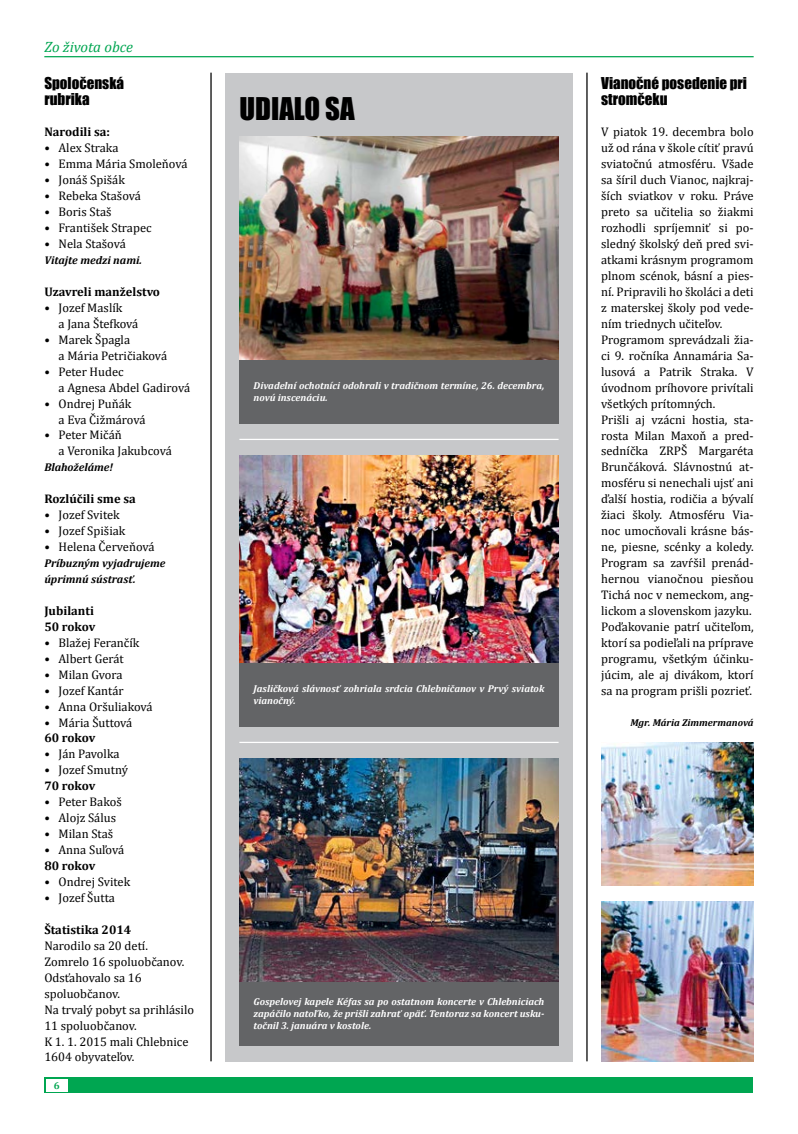
<style>
.page{position:relative;width:798px;height:1134px;background:#fff}
.page>*{position:absolute;margin:0;border:0;box-sizing:border-box;transform-origin:0 0}
.t1{font:28.75px "Impact";color:#000}
.t2{font:15px/16px "Impact";color:#000}
.t3{font:italic 15px "Cambria";color:#00a651}
.t4{font:12.5px/16px "Cambria";color:#000}
.t5{font:700 12.5px/16px "Cambria";color:#000}
.t6{font:italic 700 11.25px/16px "Cambria";color:#000}
.t7{font:italic 700 10px/12px "Cambria";color:#fff}
.t8{font:italic 700 10px "Cambria";color:#000}
.t9{font:700 10px "Cambria";color:#00a651}
</style>
<div class="page">
<hr style="left:44px;top:56px;width:709px;height:1px;background:#00a651">
<div style="left:225px;top:73px;width:347px;height:988px;background:#c7c8ca"></div>
<img style="left:239px;top:136px;width:319px;height:224px">
<img style="left:239px;top:455px;width:319px;height:208px">
<img style="left:239px;top:758px;width:319px;height:223px">
<img style="left:601px;top:742px;width:152px;height:144px">
<img style="left:601px;top:902px;width:152px;height:159px">
<hr style="left:239px;top:742px;width:319px;height:1px;background:#fff">
<div style="left:44px;top:1077px;width:708px;height:16px;background:#00a651"></div>
<div style="left:46px;top:1079px;width:21px;height:12px;background:#fff"></div>
<div style="left:239px;top:360px;width:319px;height:63px;background:#636466"></div>
<div style="left:239px;top:663px;width:319px;height:63px;background:#636466"></div>
<div style="left:239px;top:981px;width:319px;height:64px;background:#636466"></div>
<hr style="left:210px;top:73px;width:1px;height:988px;background:#000">
<hr style="left:586px;top:73px;width:1px;height:988px;background:#000">
<hr style="left:239px;top:439px;width:319px;height:1px;background:#fff">
<p class="t3" style="left:44px;top:37px;width:90px">Zo života obce</p>
<p class="t2" style="left:44px;top:74px;width:81px">Spoločenská rubrika</p>
<p class="t5" style="left:44px;top:124px;width:67px">Narodili sa:</p>
<p class="t4" style="left:44px;top:140px;width:76px">• Alex Straka</p>
<p class="t4" style="left:44px;top:156px;width:145px">• Emma Mária Smoleňová</p>
<p class="t4" style="left:44px;top:172px;width:82px">• Jonáš Spišák</p>
<p class="t4" style="left:44px;top:188px;width:98px">• Rebeka Stašová</p>
<p class="t4" style="left:44px;top:204px;width:69px">• Boris Staš</p>
<p class="t4" style="left:44px;top:220px;width:109px">• František Strapec</p>
<p class="t4" style="left:44px;top:236px;width:83px">• Nela Stašová</p>
<p class="t6" style="left:44px;top:252px;width:99px">Vitajte medzi nami.</p>
<p class="t5" style="left:44px;top:283px;width:117px">Uzavreli manželstvo</p>
<p class="t4" style="left:58px;top:300px;width:81px;text-indent:-14px">• Jozef Maslík<br>a Jana Štefková</p>
<p class="t4" style="left:58px;top:331px;width:110px;text-indent:-14px">• Marek Špagla<br>a Mária Petričiaková</p>
<p class="t4" style="left:58px;top:363px;width:133px;text-indent:-14px">• Peter Hudec<br>a Agnesa Abdel Gadirová</p>
<p class="t4" style="left:58px;top:395px;width:88px;text-indent:-14px">• Ondrej Puňák<br>a Eva Čižmárová</p>
<p class="t4" style="left:58px;top:427px;width:115px;text-indent:-14px">• Peter Mičáň<br>a Veronika Jakubcová</p>
<p class="t6" style="left:44px;top:459px;width:70px">Blahoželáme!</p>
<p class="t5" style="left:44px;top:490px;width:93px">Rozlúčili sme sa</p>
<p class="t4" style="left:44px;top:507px;width:77px">• Jozef Svitek</p>
<p class="t4" style="left:44px;top:523px;width:83px">• Jozef Spišiak</p>
<p class="t4" style="left:44px;top:539px;width:112px">• Helena Červeňová</p>
<p class="t6" style="left:44px;top:555px;width:123px">Príbuzným vyjadrujeme úprimnú sústrasť.</p>
<p class="t5" style="left:44px;top:602px;width:52px">Jubilanti<br>50 rokov</p>
<p class="t4" style="left:44px;top:634px;width:97px">• Blažej Ferančík</p>
<p class="t4" style="left:44px;top:650px;width:81px">• Albert Gerát</p>
<p class="t4" style="left:44px;top:666px;width:80px">• Milan Gvora</p>
<p class="t4" style="left:44px;top:682px;width:81px">• Jozef Kantár</p>
<p class="t4" style="left:44px;top:698px;width:110px">• Anna Oršuliaková</p>
<p class="t4" style="left:44px;top:714px;width:90px">• Mária Šuttová</p>
<p class="t5" style="left:44px;top:730px;width:52px">60 rokov</p>
<p class="t4" style="left:44px;top:746px;width:77px">• Ján Pavolka</p>
<p class="t4" style="left:44px;top:762px;width:85px">• Jozef Smutný</p>
<p class="t5" style="left:44px;top:778px;width:52px">70 rokov</p>
<p class="t4" style="left:44px;top:794px;width:79px">• Peter Bakoš</p>
<p class="t4" style="left:44px;top:810px;width:73px">• Alojz Sálus</p>
<p class="t4" style="left:44px;top:826px;width:70px">• Milan Staš</p>
<p class="t4" style="left:44px;top:842px;width:81px">• Anna Suľová</p>
<p class="t5" style="left:44px;top:857px;width:52px">80 rokov</p>
<p class="t4" style="left:44px;top:874px;width:87px">• Ondrej Svitek</p>
<p class="t4" style="left:44px;top:890px;width:72px">• Jozef Šutta</p>
<p class="t5" style="left:44px;top:921px;width:88px">Štatistika 2014</p>
<p class="t4" style="left:44px;top:937px;width:151px">Narodilo sa 20 detí.<br>Zomrelo 16 spoluobčanov.<br>Odsťahovalo sa 16 spoluobčanov.<br>Na trvalý pobyt sa prihlásilo<br>11 spoluobčanov.<br>K 1. 1. 2015 mali Chlebnice<br>1604 obyvateľov.</p>
<p class="t9" style="left:54px;top:1079px;width:7px">6</p>
<h1 class="t1" style="left:239px;top:87px;width:117px">UDIALO SA</h1>
<p class="t7" style="left:253px;top:380px;width:292px">Divadelní ochotníci odohrali v tradičnom termíne, 26. decembra, novú inscenáciu.</p>
<p class="t7" style="left:253px;top:683px;width:292px">Jasličková slávnosť zohriala srdcia Chlebničanov v Prvý sviatok vianočný.</p>
<p class="t7" style="left:253px;top:996px;width:292px;text-align:justify">Gospelovej kapele Kéfas sa po ostatnom koncerte v Chlebniciach zapáčilo natoľko, že prišli zahrať opäť. Tentoraz sa koncert usku&shy;točnil 3. januára v kostole.</p>
<p class="t2" style="left:601px;top:74px;width:147px">Vianočné posedenie pri stromčeku</p>
<p class="t4" style="left:601px;top:124px;width:154px">V piatok 19. decembra bolo už od rána v škole cítiť pravú sviatočnú atmosféru. Všade sa šíril duch Vianoc, najkraj&shy;ších sviatkov v roku. Práve preto sa učitelia so žiakmi rozhodli spríjemniť si po&shy;sledný školský deň pred svi&shy;atkami krásnym programom plnom scénok, básní a pies&shy;ní. Pripravili ho školáci a deti z materskej školy pod vede&shy;ním triednych učiteľov.<br>Programom sprevádzali žia&shy;ci 9. ročníka Annamária Sa&shy;lusová a Patrik Straka. V úvodnom príhovore privítali všetkých prítomných.<br>Prišli aj vzácni hostia, sta&shy;rosta Milan Maxoň a pred&shy;sedníčka ZRPŠ Margaréta<br>Brunčáková. Slávnostnú at&shy;mosféru si nenechali ujsť ani ďalší hostia, rodičia a bývalí žiaci školy. Atmosféru Via&shy;noc umocňovali krásne bás&shy;ne, piesne, scénky a koledy.<br>Program sa zavŕšil prenád&shy;hernou vianočnou piesňou<br>Tichá noc v nemeckom, ang&shy;lickom a slovenskom jazyku.<br>Poďakovanie patrí učiteľom, ktorí sa podieľali na príprave programu, všetkým účinku&shy;júcim, ale aj divákom, ktorí sa na program prišli pozrieť.</p>
<p class="t8" style="left:630px;top:716px;width:125px">Mgr. Mária Zimmermanová</p>
</div>
